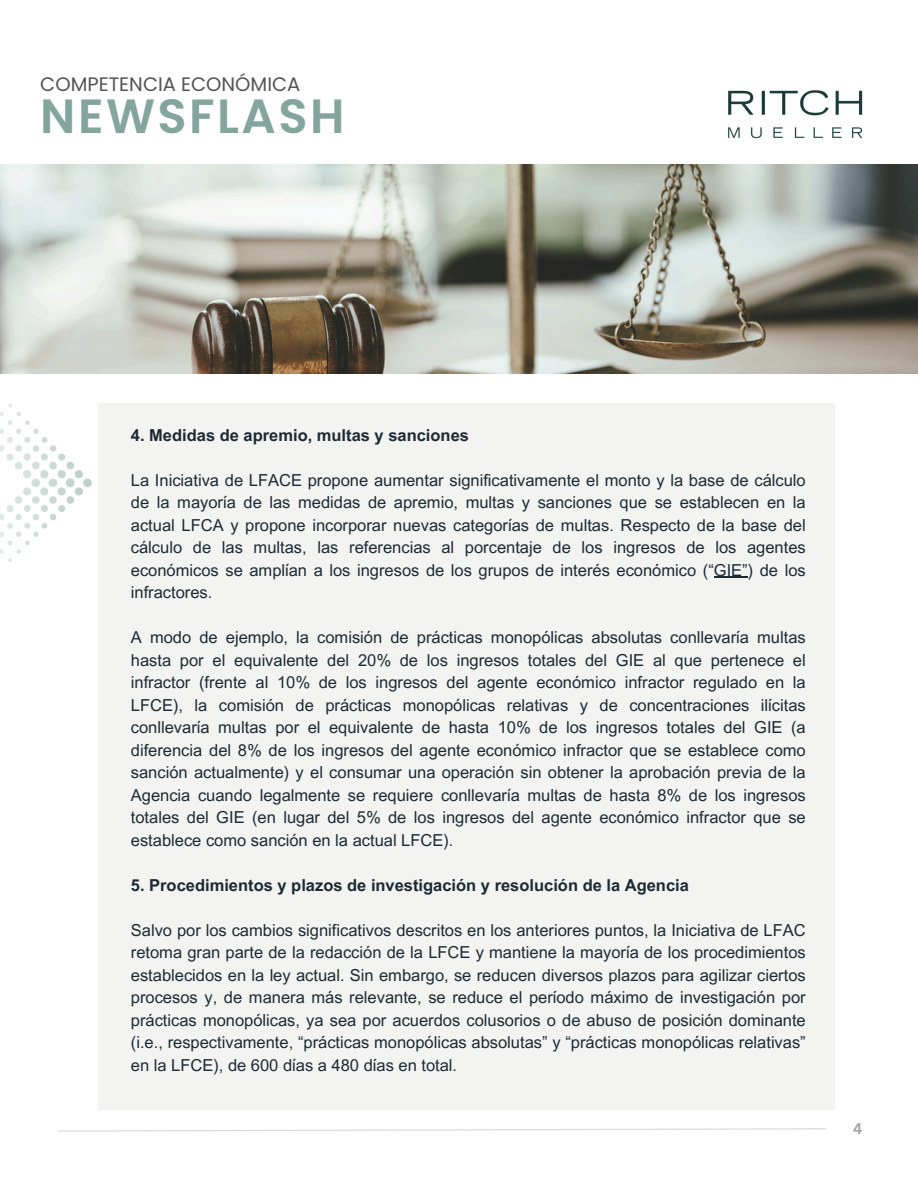
<style>
.page{position:relative;width:918px;height:1188px;background:#fff}
.page>*{position:absolute;margin:0;border:0;box-sizing:border-box;transform-origin:0 0}
.t1{font:600 48px "Poppins";letter-spacing:.05em;color:#84a59b}
.t2{font:19.5px "Poppins";color:#545454}
.t3{font:16.5px/22.5px "Arial MT Pro";color:#1d2a33;text-align:justify}
.t4{font:700 16.5px "Arial MT Pro";color:#1d2a33}
.t5{font:700 15px "Canva Sans";color:#a6a6a6}
</style>
<div class="page">
<img style="left:728px;top:90px;width:135px;height:49px">
<svg style="left:0;top:404px;width:91px;height:158px"></svg>
<svg style="left:58px;top:1128px;width:768px;height:4px"></svg>
<div style="left:98px;top:403px;width:736px;height:707px;background:#f3f3f1"></div>
<hr style="left:714px;top:577px;width:34px;height:1px;background:#1d2a33">
<img style="left:0;top:164px;width:918px;height:209px">
<p class="t2" style="left:40px;top:71px;width:262px">COMPETENCIA ECONÓMICA</p>
<p class="t1" style="left:40px;top:82px;width:306px">NEWSFLASH</p>
<h2 class="t4" style="left:131px;top:429px;width:340px">4. Medidas de apremio, multas y sanciones</h2>
<h1 class="t3" style="left:131px;top:471px;width:676px">La Iniciativa de LFACE propone aumentar significativamente el monto y la base de cálculo de la mayoría de las medidas de apremio, multas y sanciones que se establecen en la actual LFCA y propone incorporar nuevas categorías de multas. Respecto de la base del cálculo de las multas, las referencias al porcentaje de los ingresos de los agentes económicos se amplían a los ingresos de los grupos de interés económico (“GIE”) de los infractores.</h1>
<p class="t3" style="left:131px;top:628px;width:676px">A modo de ejemplo, la comisión de prácticas monopólicas absolutas conllevaría multas hasta por el equivalente del 20% de los ingresos totales del GIE al que pertenece el infractor (frente al 10% de los ingresos del agente económico infractor regulado en la LFCE), la comisión de prácticas monopólicas relativas y de concentraciones ilícitas conllevaría multas por el equivalente de hasta 10% de los ingresos totales del GIE (a diferencia del 8% de los ingresos del agente económico infractor que se establece como sanción actualmente) y el consumar una operación sin obtener la aprobación previa de la Agencia cuando legalmente se requiere conllevaría multas de hasta 8% de los ingresos totales del GIE (en lugar del 5% de los ingresos del agente económico infractor que se establece como sanción en la actual LFCE).</p>
<p class="t4" style="left:131px;top:879px;width:560px">5. Procedimientos y plazos de investigación y resolución de la Agencia</p>
<p class="t3" style="left:131px;top:921px;width:676px">Salvo por los cambios significativos descritos en los anteriores puntos, la Iniciativa de LFAC retoma gran parte de la redacción de la LFCE y mantiene la mayoría de los procedimientos establecidos en la ley actual. Sin embargo, se reducen diversos plazos para agilizar ciertos procesos y, de manera más relevante, se reduce el período máximo de investigación por prácticas monopólicas, ya sea por acuerdos colusorios o de abuso de posición dominante (i.e., respectivamente, “prácticas monopólicas absolutas” y “prácticas monopólicas relativas” en la LFCE), de 600 días a 480 días en total.</p>
<p class="t5" style="left:853px;top:1118px;width:11px">4</p>
</div>
